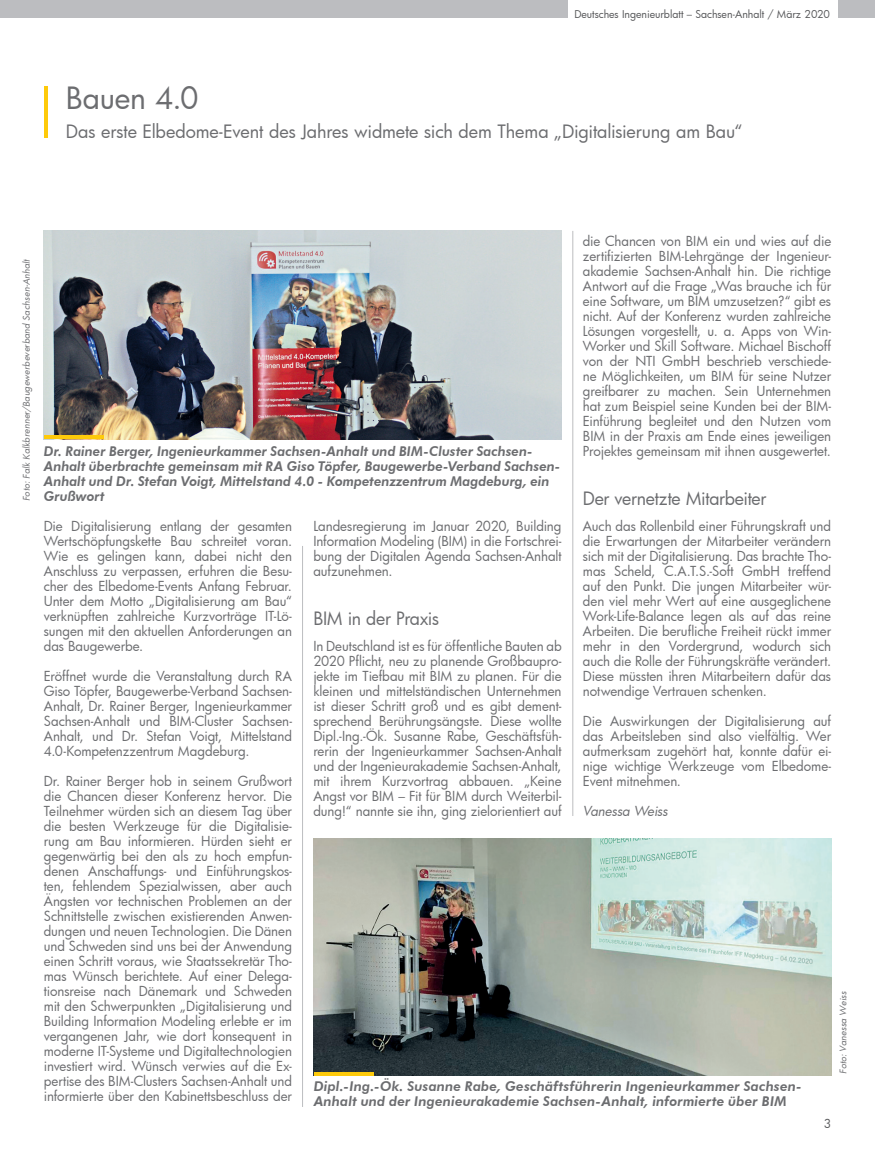
<style>
.page{position:relative;width:875px;height:1172px;background:#fff}
.page>*{position:absolute;margin:0;border:0;box-sizing:border-box;transform-origin:0 0}
.t1{font:30px "Futura Bk";letter-spacing:-.01em;color:#6c6d70}
.t2{font:18px "Futura Bk";letter-spacing:-.015em;color:#6c6d70}
.t3{font:13.5px/15px "Futura Bk";letter-spacing:-.005em;color:#6c6d70;text-align:justify}
.t4{font:italic 800 13.5px/15px "Futura BT";color:#6c6d70}
.t5{font:italic 13.5px "Futura Bk";letter-spacing:-.01em;color:#6c6d70}
.t6{font:12px "Futura Bk";color:#57585a}
.t7{font:10.5px "Futura Bk";color:#57585a}
.t8{font:italic 9px "Futura Bk";letter-spacing:.015em;color:#6c6d70}
</style>
<div class="page">
<div style="left:837px;top:0;width:37px;height:18px;background:#bcbdc0"></div>
<div style="left:1px;top:0;width:566px;height:18px;background:#bcbdc0"></div>
<img style="left:44px;top:230px;width:517px;height:209px">
<img style="left:313px;top:839px;width:517px;height:236px">
<hr style="left:572px;top:231px;width:1px;height:585px;background:#bcbdc0">
<hr style="left:302px;top:546px;width:1px;height:561px;background:#bcbdc0">
<hr style="left:44px;top:86px;width:3px;height:51px;background:#feca0a">
<hr style="left:44px;top:436px;width:59px;height:3px;background:#feca0a">
<hr style="left:313px;top:1072px;width:60px;height:3px;background:#feca0a">
<svg style="left:0;top:0;width:1px;height:18px"></svg>
<p class="t7" style="left:574px;top:7px;width:257px">Deutsches Ingenieurblatt – Sachsen-Anhalt / März 2020</p>
<h1 class="t1" style="left:66px;top:78px;width:134px">Bauen 4.0</h1>
<h2 class="t2" style="left:66px;top:119px;width:678px">Das erste Elbedome-Event des Jahres widmete sich dem Thema „Digitalisierung am Bau“</h2>
<p class="t8" style="left:20px;top:501px;width:243px;rotate:-90deg">Foto: Falk Kalkbrenner/Baugewerbeverband Sachsen-Anhalt</p>
<p class="t3" style="left:582px;top:233px;width:250px">die Chancen von BIM ein und wies auf die zertifizierten BIM-Lehrgänge der Ingenieur&shy;akademie Sachsen-Anhalt hin. Die richtige Antwort auf die Frage „Was brauche ich für eine Software, um BIM umzusetzen?“ gibt es nicht. Auf der Konferenz wurden zahlreiche Lösungen vorgestellt, u. a. Apps von Win-Worker und Skill Software. Michael Bischoff von der NTI GmbH beschrieb verschiede&shy;ne Möglichkeiten, um BIM für seine Nutzer greifbarer zu machen. Sein Unternehmen hat zum Beispiel seine Kunden bei der BIM-Einführung begleitet und den Nutzen vom BIM in der Praxis am Ende eines jeweiligen Projektes gemeinsam mit ihnen ausgewertet.</p>
<h2 class="t2" style="left:582px;top:487px;width:185px">Der vernetzte Mitarbeiter</h2>
<p class="t3" style="left:582px;top:518px;width:250px">Auch das Rollenbild einer Führungskraft und die Erwartungen der Mitarbeiter verändern sich mit der Digitalisierung. Das brachte Tho&shy;mas Scheld, C.A.T.S.-Soft GmbH treffend auf den Punkt. Die jungen Mitarbeiter wür&shy;den viel mehr Wert auf eine ausgeglichene Work-Life-Balance legen als auf das reine Arbeiten. Die berufliche Freiheit rückt immer mehr in den Vordergrund, wodurch sich auch die Rolle der Führungskräfte verändert.<br>Diese müssten ihren Mitarbeitern dafür das notwendige Vertrauen schenken.</p>
<p class="t3" style="left:582px;top:713px;width:250px">Die Auswirkungen der Digitalisierung auf das Arbeitsleben sind also vielfältig. Wer aufmerksam zugehört hat, konnte dafür ei&shy;nige wichtige Werkzeuge vom Elbedome-Event mitnehmen.</p>
<p class="t5" style="left:582px;top:802px;width:86px">Vanessa Weiss</p>
<p class="t4" style="left:44px;top:444px;width:518px">Dr. Rainer Berger, Ingenieurkammer Sachsen-Anhalt und BIM-Cluster Sachsen-Anhalt überbrachte gemeinsam mit RA Giso Töpfer, Baugewerbe-Verband Sachsen-Anhalt und Dr. Stefan Voigt, Mittelstand 4.0 - Kompetenzzentrum Magdeburg, ein Grußwort</p>
<p class="t3" style="left:44px;top:518px;width:250px">Die Digitalisierung entlang der gesamten Wertschöpfungskette Bau schreitet voran.<br>Wie es gelingen kann, dabei nicht den Anschluss zu verpassen, erfuhren die Besu&shy;cher des Elbedome-Events Anfang Februar.<br>Unter dem Motto „Digitalisierung am Bau“ verknüpften zahlreiche Kurzvorträge IT-Lö&shy;sungen mit den aktuellen Anforderungen an das Baugewerbe.</p>
<p class="t3" style="left:44px;top:668px;width:250px">Eröffnet wurde die Veranstaltung durch RA Giso Töpfer, Baugewerbe-Verband Sachsen-Anhalt, Dr. Rainer Berger, Ingenieurkammer Sachsen-Anhalt und BIM-Cluster Sachsen-Anhalt, und Dr. Stefan Voigt, Mittelstand 4.0-Kompetenzzentrum Magdeburg.</p>
<p class="t3" style="left:44px;top:773px;width:250px">Dr. Rainer Berger hob in seinem Grußwort die Chancen dieser Konferenz hervor. Die Teilnehmer würden sich an diesem Tag über die besten Werkzeuge für die Digitalisie&shy;rung am Bau informieren. Hürden sieht er gegenwärtig bei den als zu hoch empfun&shy;denen Anschaffungs- und Einführungskos&shy;ten, fehlendem Spezialwissen, aber auch Ängsten vor technischen Problemen an der Schnittstelle zwischen existierenden Anwen&shy;dungen und neuen Technologien. Die Dänen und Schweden sind uns bei der Anwendung einen Schritt voraus, wie Staatssekretär Tho&shy;mas Wünsch berichtete. Auf einer Delega&shy;tionsreise nach Dänemark und Schweden mit den Schwerpunkten „Digitalisierung und Building Information Modeling erlebte er im vergangenen Jahr, wie dort konsequent in moderne IT-Systeme und Digitaltechnologien investiert wird. Wünsch verwies auf die Ex&shy;pertise des BIM-Clusters Sachsen-Anhalt und informierte über den Kabinettsbeschluss der</p>
<p class="t3" style="left:313px;top:518px;width:250px">Landesregierung im Januar 2020, Building Information Modeling (BIM) in die Fortschrei&shy;bung der Digitalen Agenda Sachsen-Anhalt aufzunehmen.</p>
<h2 class="t2" style="left:313px;top:607px;width:127px">BIM in der Praxis</h2>
<p class="t3" style="left:313px;top:638px;width:250px">In Deutschland ist es für öffentliche Bauten ab 2020 Pflicht, neu zu planende Großbaupro&shy;jekte im Tiefbau mit BIM zu planen. Für die kleinen und mittelständischen Unternehmen ist dieser Schritt groß und es gibt dement&shy;sprechend Berührungsängste. Diese wollte Dipl.-Ing.-Ök. Susanne Rabe, Geschäftsfüh&shy;rerin der Ingenieurkammer Sachsen-Anhalt und der Ingenieurakademie Sachsen-Anhalt, mit ihrem Kurzvortrag abbauen. „Keine Angst vor BIM – Fit für BIM durch Weiterbil&shy;dung!“ nannte sie ihn, ging zielorientiert auf</p>
<p class="t4" style="left:313px;top:1079px;width:489px">Dipl.-Ing.-Ök. Susanne Rabe, Geschäftsführerin Ingenieurkammer Sachsen-<br>Anhalt und der Ingenieurakademie Sachsen-Anhalt, informierte über BIM</p>
<p class="t6" style="left:823px;top:1116px;width:9px">3</p>
<p class="t8" style="left:836px;top:1074px;width:84px;rotate:-90deg">Foto: Vanessa Weiss</p>
</div>
